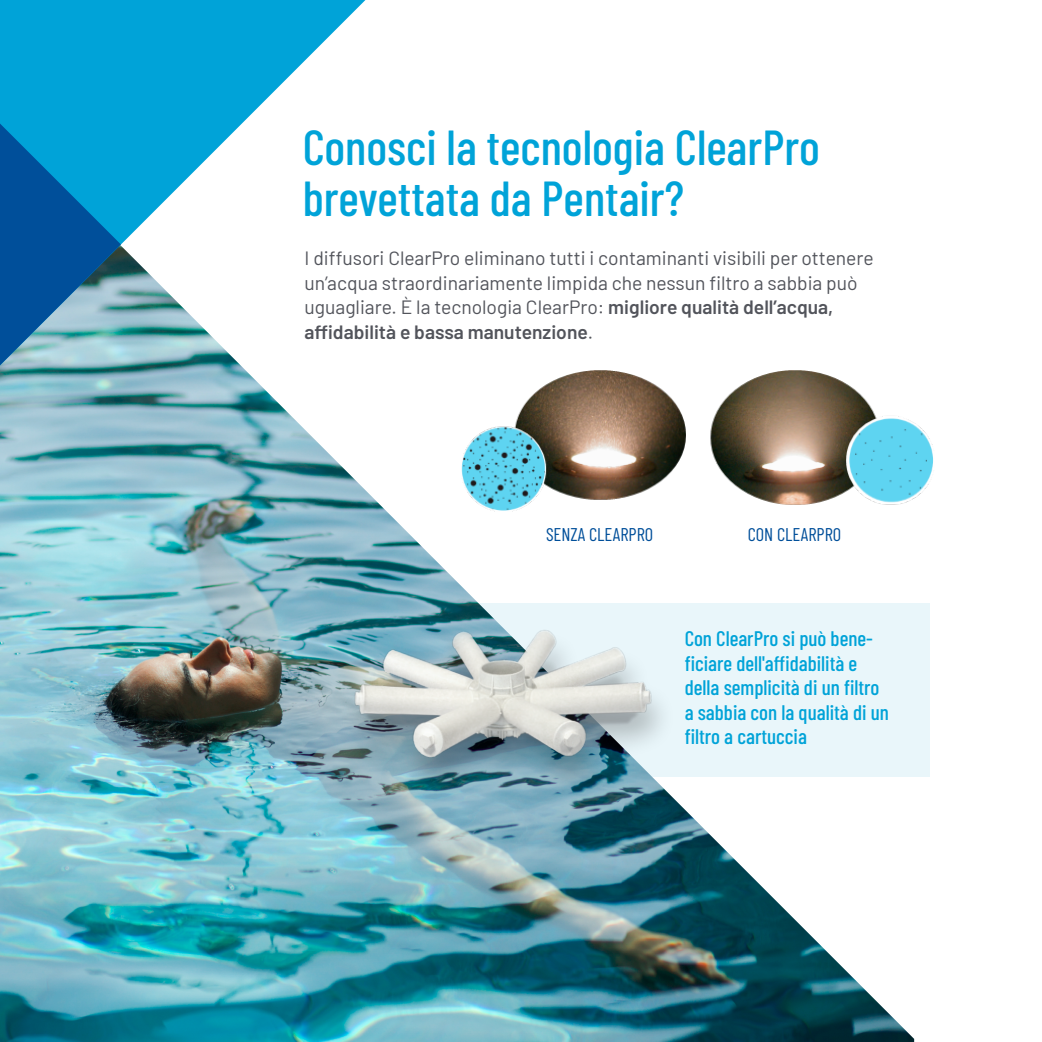
<style>
.page{position:relative;width:1042px;height:1042px;background:#fff}
.page>*{position:absolute;margin:0;border:0;box-sizing:border-box;transform-origin:0 0}
.t1{font:500 49px/51.4px "Barlow Condensed";color:#00a3d8}
.t2{font:500 21px/24.5px "Barlow Condensed";color:#00a3d8}
.t3{font:19.25px/24.5px "Barlow";color:#52545b}
.t4{font:18.38px "Barlow Condensed";color:#004f9a}
.s1{font-weight:600}
</style>
<div class="page">
<div style="left:359px;top:603px;width:571px;height:174px;background:#e9f6fa"></div>
<img style="left:0;top:365px;width:914px;height:677px">
<svg style="left:0;top:0;width:365px;height:365px"></svg>
<svg style="left:0;top:124px;width:121px;height:241px;background:#237eb3"></svg>
<img style="left:462px;top:371px;width:230px;height:140px">
<img style="left:705px;top:371px;width:229px;height:140px">
<div style="left:337px;top:630px;width:340px;height:169px;background:#000;opacity:.25"></div>
<img style="left:330px;top:619px;width:342px;height:159px">
<h1 class="t1" style="left:303px;top:118px;width:518px">Conosci la tecnologia ClearPro brevettata da Pentair?</h1>
<p class="t3" style="left:304px;top:245px;width:570px">I diffusori ClearPro eliminano tutti i contaminanti visibili per ottenere un’acqua straordinariamente limpida che nessun filtro a sabbia può uguagliare. È la tecnologia ClearPro: <span class="s1">migliore qualità dell’acqua, affidabilità e bassa manutenzione</span>.</p>
<p class="t4" style="left:546px;top:521px;width:109px">SENZA CLEARPRO</p>
<p class="t4" style="left:748px;top:521px;width:95px">CON CLEARPRO</p>
<p class="t2" style="left:685px;top:625px;width:206px">Con ClearPro si può bene&shy;ficiare dell'affidabilità e della semplicità di un filtro a sabbia con la qualità di un filtro a cartuccia</p>
</div>
